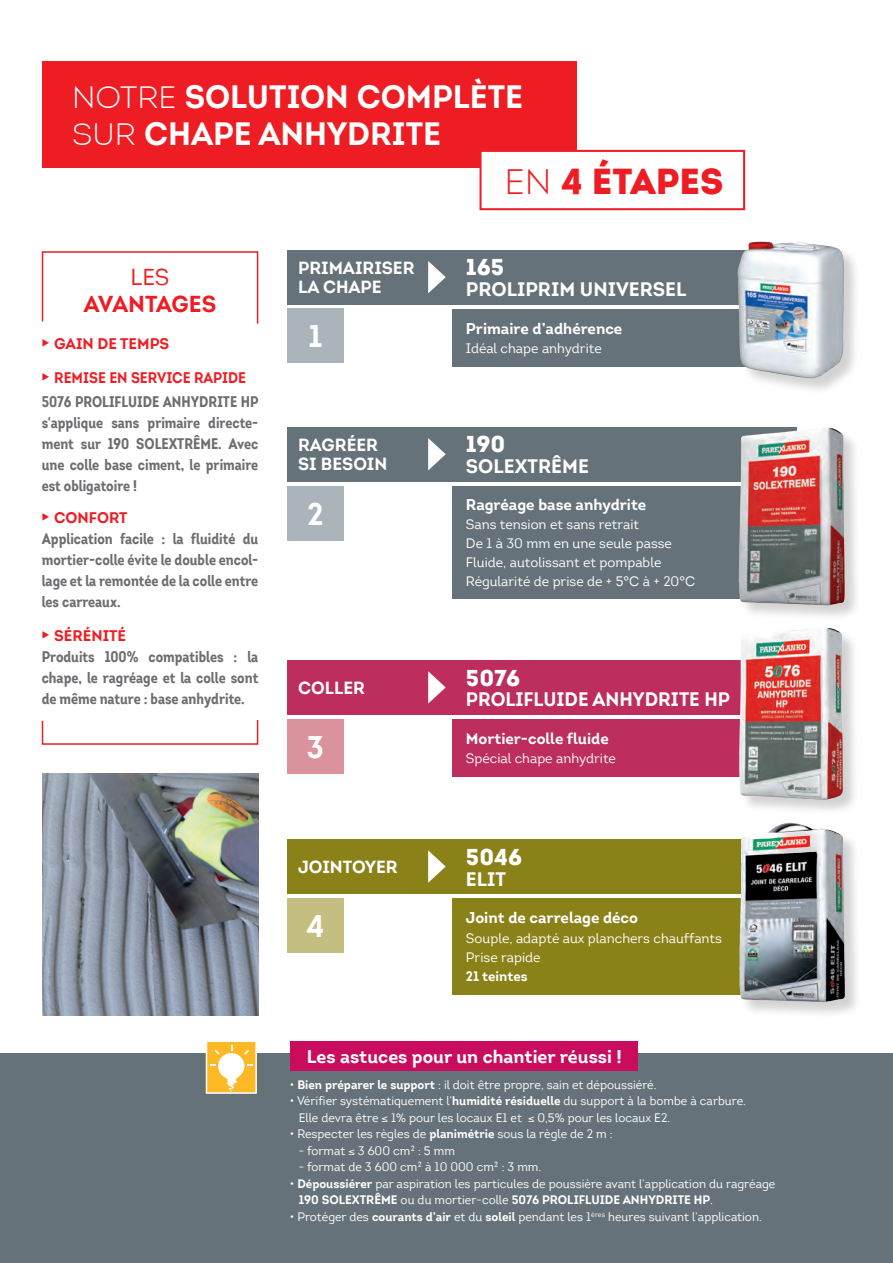
<style>
.page{position:relative;width:893px;height:1263px;background:#fff}
.page>*{position:absolute;margin:0;border:0;box-sizing:border-box;transform-origin:0 0}
.t1{font:900 36px "Intro";color:#ee1d23}
.t2{font:700 31.5px "Intro";color:#fff}
.t3{font:700 30.45px "Intro";color:#fff}
.t4{font:900 22.8px "Intro";color:#fff}
.t5{font:700 22.5px "Intro";color:#ee1d23}
.t6{font:22.5px "Intro";color:#ee1d23}
.t7{font:700 19.05px "Intro";color:#fff}
.t8{font:700 18px "Intro";color:#fff}
.t9{font:700 17.1px/19px "Intro";color:#fff}
.t10{font:700 15.3px "Intro";color:#fff}
.t11{font:700 15px/21px "Intro Cond";color:#6c6d70;text-align:justify}
.t12{font:700 15px "Intro";color:#ee1d23}
.t13{font:700 15px "Intro";color:#ee1d23;scale:.92 1}
.t14{font:13.35px/19px "Intro";color:#fff}
.t15{font:700 13.35px "Intro";color:#fff}
.t16{font:12px/16.5px "Intro";color:#fff}
.s1{font-weight:300}
.s2{font-weight:700}
</style>
<div class="page">
<div style="left:287px;top:250px;width:169px;height:54px;background:#667279"></div>
<div style="left:287px;top:660px;width:166px;height:55px;background:#bd2d5d"></div>
<div style="left:287px;top:839px;width:166px;height:55px;background:#8a8218"></div>
<div style="left:287px;top:427px;width:167px;height:54px;background:#667279"></div>
<div style="left:0;top:1053px;width:893px;height:210px;background:#667279"></div>
<div style="left:452px;top:250px;width:315px;height:54px;background:#667279"></div>
<div style="left:452px;top:660px;width:315px;height:55px;background:#bd2d5d"></div>
<div style="left:452px;top:839px;width:315px;height:55px;background:#8a8218"></div>
<div style="left:452px;top:427px;width:345px;height:55px;background:#667279"></div>
<div style="left:452px;top:309px;width:315px;height:58px;background:#667279"></div>
<div style="left:452px;top:719px;width:315px;height:58px;background:#bd2d5d"></div>
<div style="left:452px;top:898px;width:315px;height:96px;background:#8a8218"></div>
<div style="left:452px;top:486px;width:315px;height:113px;background:#667279"></div>
<div style="left:42px;top:62px;width:535px;height:106px;background:#ee1d23"></div>
<div style="left:481px;top:151px;width:263px;height:58px;background:#fff"></div>
<div style="left:480px;top:150px;width:265px;height:60px;border:2px solid #ee1d23"></div>
<div style="left:287px;top:309px;width:56px;height:54px;background:#abb4ba"></div>
<div style="left:287px;top:720px;width:56px;height:54px;background:#da929c"></div>
<div style="left:287px;top:486px;width:56px;height:54px;background:#abb4ba"></div>
<div style="left:287px;top:899px;width:56px;height:54px;background:#c4be81"></div>
<div style="left:738px;top:242px;width:123px;height:153px;background:#231f20;opacity:.2"></div>
<img style="left:736px;top:241px;width:111px;height:139px">
<div style="left:740px;top:428px;width:121px;height:193px;background:#231f20;opacity:.2"></div>
<img style="left:738px;top:427px;width:108px;height:179px">
<div style="left:740px;top:628px;width:119px;height:188px;background:#231f20;opacity:.2"></div>
<img style="left:739px;top:628px;width:107px;height:175px">
<div style="left:740px;top:824px;width:122px;height:195px;background:#231f20;opacity:.2"></div>
<img style="left:739px;top:835px;width:81px;height:167px">
<svg style="left:428px;top:261px;width:18px;height:32px"></svg>
<svg style="left:428px;top:671px;width:18px;height:33px"></svg>
<svg style="left:428px;top:850px;width:18px;height:33px"></svg>
<svg style="left:428px;top:438px;width:18px;height:32px"></svg>
<div style="left:290px;top:1041px;width:347px;height:30px;background:#c90c5e"></div>
<div style="left:206px;top:1040px;width:51px;height:54px;background:#fcb825;border:2px solid #fff"></div>
<svg style="left:244px;top:1049px;width:5px;height:6px"></svg>
<svg style="left:226px;top:1083px;width:12px;height:10px"></svg>
<img style="left:218px;top:1053px;width:26px;height:30px">
<svg style="left:41px;top:251px;width:218px;height:73px"></svg>
<svg style="left:41px;top:720px;width:218px;height:25px"></svg>
<img style="left:43px;top:774px;width:215px;height:241px">
<h2 class="t2" style="left:72px;top:77px;width:134px"><span class="s1">NOTRE</span> solution</h2>
<h2 class="t2" style="left:357px;top:77px;width:168px">complète</h2>
<h2 class="t2" style="left:72px;top:114px;width:231px"><span class="s1">SUR</span> chape anhyd</h2>
<h2 class="t2" style="left:370px;top:114px;width:73px">rite</h2>
<h1 class="t1" style="left:504px;top:157px;width:220px"><span class="s1">EN</span> 4 ÉTAPES</h1>
<h3 class="t6" style="left:131px;top:263px;width:13px">les</h3>
<h3 class="t5" style="left:84px;top:289px;width:131px">avantag es</h3>
<p class="t12" style="left:42px;top:334px;width:118px">◆ Gain de temps</p>
<p class="t13" style="left:42px;top:369px;width:132px">◆ Remise en servic</p>
<p class="t13" style="left:183px;top:369px;width:70px">e rapid e</p>
<p class="t11" style="left:42px;top:392px;width:218px">5076 PROLIFLUIDE ANHYDRITE HP s'applique sans primaire directe&shy;ment sur 190 SOLEXTRÊME. Avec une colle base ciment, le primaire est obligatoire !</p>
<p class="t12" style="left:42px;top:508px;width:36px">◆ Confo</p>
<p class="t12" style="left:109px;top:508px;width:18px">rt</p>
<p class="t11" style="left:42px;top:528px;width:218px">Application facile : la fluidité du mortier-colle évite le double encol&shy;lage et la remontée de la colle entre les carreaux.</p>
<p class="t12" style="left:42px;top:627px;width:86px">◆ Sérénité</p>
<p class="t11" style="left:42px;top:647px;width:218px">Produits 100% compatibles : la chape, le ragréage et la colle sont de même nature : base anhydrite.</p>
<h3 class="t9" style="left:298px;top:258px;width:118px">primairiser la chape</h3>
<h3 class="t3" style="left:308px;top:317px;width:15px">1</h3>
<h3 class="t9" style="left:298px;top:435px;width:82px">ragréer si besoin</h3>
<h3 class="t3" style="left:307px;top:494px;width:18px">2</h3>
<h3 class="t9" style="left:298px;top:678px;width:13px">coll</h3>
<h3 class="t9" style="left:343px;top:678px;width:23px">er</h3>
<h3 class="t3" style="left:307px;top:728px;width:19px">3</h3>
<h3 class="t4" style="left:466px;top:252px;width:40px">165</h3>
<h3 class="t7" style="left:466px;top:277px;width:222px">PROLIPRIM UNIVERSEL</h3>
<p class="t10" style="left:466px;top:319px;width:158px">Primaire d’adhérence</p>
<p class="t14" style="left:466px;top:339px;width:137px">Idéal chape anhydrite</p>
<h3 class="t4" style="left:466px;top:429px;width:41px">190</h3>
<h3 class="t7" style="left:466px;top:455px;width:110px">SOLEXTRÊME</h3>
<p class="t10" style="left:466px;top:495px;width:182px">Ragréage base anhydrite</p>
<p class="t14" style="left:466px;top:515px;width:231px">Sans tension et sans retrait<br>De 1 à 30 mm en une seule passe<br>Fluide, autolissant et pompable<br>Régularité de prise de + 5°C à + 20°C</p>
<h3 class="t4" style="left:466px;top:662px;width:56px">5076</h3>
<h3 class="t7" style="left:466px;top:688px;width:265px">PROLIFLUIDE ANHYDRITE HP</h3>
<p class="t10" style="left:466px;top:729px;width:144px">Mortier-colle fluide</p>
<p class="t14" style="left:466px;top:749px;width:152px">Spécial chape anhydrite</p>
<h3 class="t9" style="left:298px;top:857px;width:23px">jointoy</h3>
<h3 class="t9" style="left:376px;top:857px;width:23px">er</h3>
<h3 class="t3" style="left:306px;top:907px;width:20px">4</h3>
<h3 class="t4" style="left:466px;top:842px;width:58px">5046</h3>
<h3 class="t7" style="left:466px;top:867px;width:42px">ELIT</h3>
<p class="t10" style="left:466px;top:908px;width:174px">Joint de carrelage déco</p>
<p class="t14" style="left:466px;top:928px;width:257px">Souple, adapté aux planchers chauffants<br>Prise rapide</p>
<p class="t15" style="left:466px;top:967px;width:63px">21 teintes</p>
<h3 class="t8" style="left:307px;top:1045px;width:316px">Les astuces pour un chantier réussi !</h3>
<p class="t16" style="left:290px;top:1076px;width:368px">• <span class="s2">Bien préparer le support</span> : il doit être propre, sain et dépoussiéré.</p>
<p class="t16" style="left:299px;top:1093px;width:449px;text-indent:-9px">• Vérifier systématiquement l’<span class="s2">humidité résiduelle</span> du support à la bombe à carbure.<br>Elle devra être ≤ 1% pour les locaux E1 et ≤ 0,5% pour les locaux E2.</p>
<p class="t16" style="left:290px;top:1126px;width:324px">• Respecter les règles de <span class="s2">planimétrie</span> sous la règle de 2 m :</p>
<p class="t16" style="left:299px;top:1142px;width:158px">- format ≤ 3 600 cm² : 5 mm</p>
<p class="t16" style="left:299px;top:1159px;width:244px">- format de 3 600 cm² à 10 000 cm² : 3 mm.</p>
<p class="t16" style="left:299px;top:1175px;width:478px;text-indent:-9px">• <span class="s2">Dépoussiérer</span> par aspiration les particules de poussière avant l’application du ragréage<br><span class="s2">190 SOLEXTRÊME</span> ou du mortier-colle <span class="s2">5076 PROLIFLUIDE ANHYDRITE HP</span>.</p>
<p class="t16" style="left:290px;top:1208px;width:473px">• Protéger des <span class="s2">courants d’air</span> et du <span class="s2">soleil</span> pendant les 1<sup>ères</sup> heures suivant l’application.</p>
</div>
